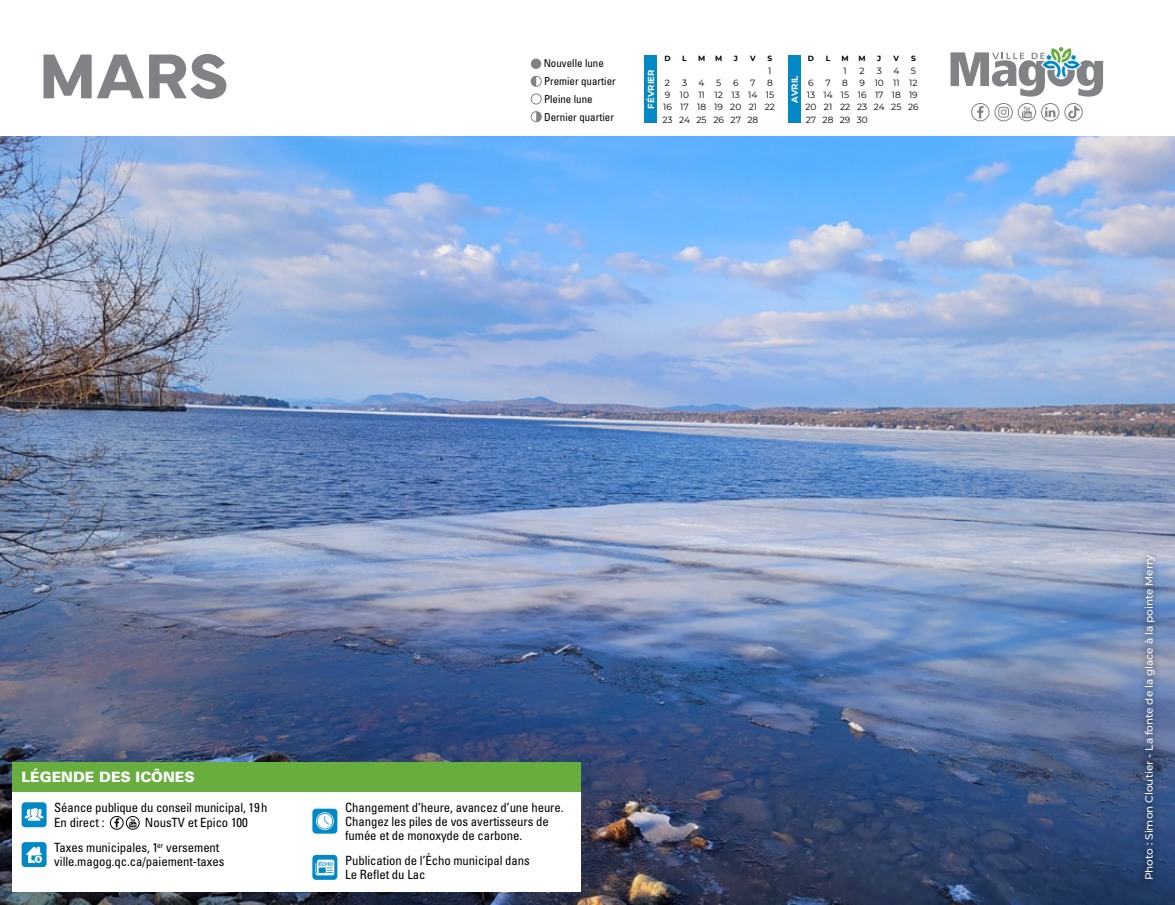
<style>
.page{position:relative;width:1175px;height:905px;background:#fff}
.page>*{position:absolute;margin:0;border:0;box-sizing:border-box;transform-origin:0 0}
.t1{font:700 66px "Mundial";color:#808285}
.t2{font:900 14.25px "Univers LT Std";color:#fff}
.t3{font:condensed 12.75px/14.2px "Univers LT Std";letter-spacing:-.005em;color:#000}
.t4{font:condensed 10.95px/17.7px "Univers LT Std";color:#000}
.t5{font:500 10.5px "Montserrat";color:#fff}
.t6{font:9px/12.1px "Montserrat";color:#000}
.t7{font:700 8.7px "Montserrat";color:#fff}
.t8{font:700 7.5px "Montserrat";color:#000}
</style>
<div class="page">
<img style="left:0;top:136px;width:1174px;height:768px">
<svg style="left:950px;top:47px;width:153px;height:50px"></svg>
<div style="left:971px;top:103px;width:18px;height:18px;border:1px solid #808285;border-radius:50%"></div>
<svg style="left:977px;top:106px;width:6px;height:12px"></svg>
<svg style="left:1022px;top:106px;width:9px;height:12px"></svg>
<div style="left:1017px;top:103px;width:19px;height:18px;border:1px solid #808285;border-radius:50%"></div>
<svg style="left:1045px;top:107px;width:10px;height:10px"></svg>
<div style="left:1041px;top:103px;width:18px;height:18px;border:1px solid #808285;border-radius:50%"></div>
<div style="left:994px;top:103px;width:18px;height:18px;border:1px solid #808285;border-radius:50%"></div>
<svg style="left:998px;top:107px;width:11px;height:10px"></svg>
<div style="left:1064px;top:103px;width:18px;height:18px;border:1px solid #808285;border-radius:50%"></div>
<svg style="left:1068px;top:106px;width:11px;height:12px"></svg>
<div style="left:531px;top:59px;width:10px;height:10px;background:#808285;border-radius:50%"></div>
<div style="left:531px;top:76px;width:10px;height:11px;border:1px solid #808285;border-radius:50%"></div>
<svg style="left:531px;top:76px;width:5px;height:10px"></svg>
<div style="left:531px;top:94px;width:10px;height:10px;border:1px solid #808285;border-radius:50%"></div>
<div style="left:531px;top:111px;width:10px;height:11px;border:1px solid #808285;border-radius:50%"></div>
<svg style="left:536px;top:111px;width:5px;height:11px"></svg>
<div style="left:644px;top:55px;width:13px;height:68px;background:#0088c7"></div>
<div style="left:788px;top:55px;width:12px;height:68px;background:#0088c7"></div>
<div style="left:13px;top:791px;width:567px;height:100px;background:#fff"></div>
<svg style="left:13px;top:791px;width:276px;height:77px"></svg>
<svg style="left:303px;top:791px;width:277px;height:89px"></svg>
<div style="left:13px;top:761px;width:567px;height:30px;background:#67ae3e"></div>
<div style="left:1137px;top:547px;width:25px;height:340px;background:#000;opacity:.75"></div>
<h1 class="t1" style="left:38px;top:24px;width:192px">MARS</h1>
<p class="t8" style="left:664px;top:53px;width:8px">D</p>
<p class="t8" style="left:682px;top:53px;width:6px">L</p>
<p class="t8" style="left:698px;top:53px;width:9px">M</p>
<p class="t8" style="left:715px;top:53px;width:9px">M</p>
<p class="t8" style="left:733px;top:53px;width:6px">J</p>
<p class="t8" style="left:750px;top:53px;width:7px">V</p>
<p class="t8" style="left:767px;top:53px;width:6px">S</p>
<p class="t6" style="left:665px;top:76px;width:7px">2</p>
<p class="t6" style="left:682px;top:76px;width:7px">3</p>
<p class="t6" style="left:698px;top:76px;width:7px">4</p>
<p class="t6" style="left:716px;top:76px;width:7px">5</p>
<p class="t6" style="left:733px;top:76px;width:7px">6</p>
<p class="t6" style="left:750px;top:76px;width:7px">7</p>
<p class="t8" style="left:808px;top:53px;width:8px">D</p>
<p class="t8" style="left:825px;top:53px;width:6px">L</p>
<p class="t8" style="left:841px;top:53px;width:9px">M</p>
<p class="t8" style="left:858px;top:53px;width:9px">M</p>
<p class="t8" style="left:877px;top:53px;width:6px">J</p>
<p class="t8" style="left:893px;top:53px;width:7px">V</p>
<p class="t8" style="left:911px;top:53px;width:6px">S</p>
<p class="t4" style="left:543px;top:55px;width:74px">Nouvelle lune<br>Premier quartier<br>Pleine lune<br>Dernier quartier</p>
<p class="t6" style="left:768px;top:64px;width:5px">1</p>
<p class="t7" style="left:645px;top:109px;width:41px;rotate:-90deg">FÉVRIER</p>
<p class="t6" style="left:843px;top:64px;width:5px">1</p>
<p class="t6" style="left:859px;top:64px;width:7px">2</p>
<p class="t6" style="left:876px;top:64px;width:7px">3</p>
<p class="t6" style="left:893px;top:64px;width:7px">4</p>
<p class="t6" style="left:911px;top:64px;width:7px">5</p>
<p class="t7" style="left:788px;top:103px;width:29px;rotate:-90deg">AVRIL</p>
<p class="t6" style="left:662px;top:76px;width:114px;text-indent:105px">8<br>9 10 11 12 13 14 15<br>16 17 18 19 20 21 22<br>23 24 25 26 27 28</p>
<p class="t6" style="left:805px;top:76px;width:115px;text-indent:54px">9 10 11 12<br>13 14 15 16 17 18 19<br>20 21 22 23 24 25 26<br>27 28 29 30</p>
<p class="t6" style="left:808px;top:76px;width:7px">6</p>
<p class="t6" style="left:825px;top:76px;width:7px">7</p>
<p class="t6" style="left:842px;top:76px;width:7px">8</p>
<p class="t2" style="left:22px;top:767px;width:175px">LÉGENDE DES ICÔNES</p>
<p class="t3" style="left:54px;top:800px;width:215px">Séance publique du conseil municipal, 19h<br>En direct :</p>
<p class="t3" style="left:54px;top:809px;width:195px;line-height:25.5px;text-indent:91px">NousTV et Epico 100<br>Taxes municipales, 1<sup>er</sup> versement</p>
<p class="t3" style="left:54px;top:854px;width:172px">ville.magog.qc.ca/paiement-taxes</p>
<p class="t3" style="left:345px;top:799px;width:220px">Changement d’heure, avancez d’une heure.<br>Changez les piles de vos avertisseurs de fumée et de monoxyde de carbone.</p>
<p class="t3" style="left:345px;top:853px;width:186px">Publication de l’Écho municipal dans<br>Le Reflet du Lac</p>
<p class="t5" style="left:1141px;top:880px;width:327px;rotate:-90deg">Photo : Simon Cloutier - La fonte de la glace à la pointe Merry</p>
</div>
